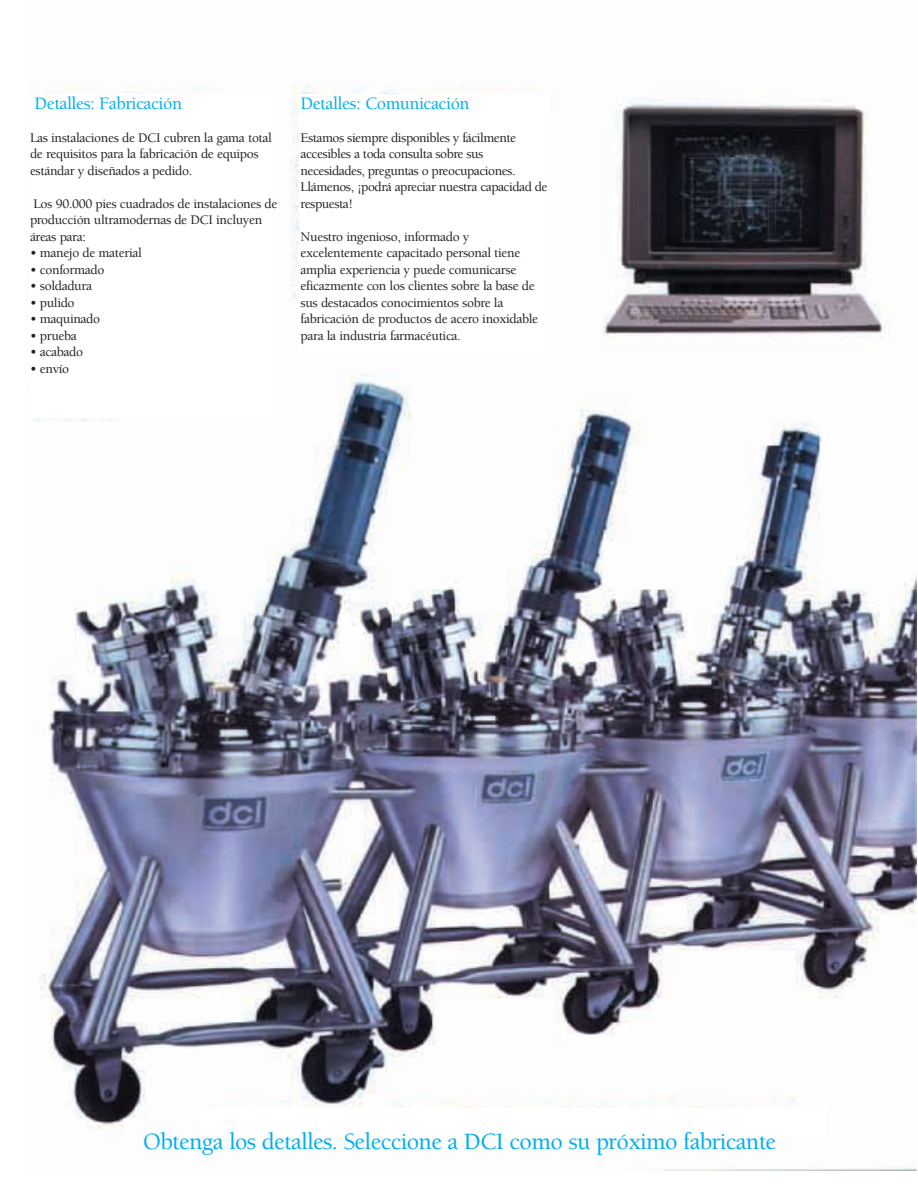
<style>
.page{position:relative;width:918px;height:1188px;background:#fff}
.page>*{position:absolute;margin:0;border:0;box-sizing:border-box;transform-origin:0 0}
.t1{font:500 24px "Berkeley";letter-spacing:-.025em;color:#00aeef}
.t2{font:500 18px "Berkeley";letter-spacing:-.025em;color:#00aeef}
.t3{font:500 13.5px/16.5px "Berkeley";letter-spacing:-.025em;color:#231f20}
</style>
<div class="page">
<img style="left:27px;top:85px;width:889px;height:1085px">
<div style="left:28px;top:94px;width:251px;height:324px;background:#fff"></div>
<div style="left:299px;top:94px;width:251px;height:259px;background:#fff"></div>
<div style="left:200px;top:1108px;width:626px;height:30px;background:#fff"></div>
<h2 class="t2" style="left:35px;top:96px;width:149px">Detalles: Fabricación</h2>
<p class="t3" style="left:30px;top:130px;width:243px">Las instalaciones de DCI cubren la gama total de requisitos para la fabricación de equipos estándar y diseñados a pedido.</p>
<p class="t3" style="left:30px;top:196px;width:249px">Los 90.000 pies cuadrados de instalaciones de producción ultramodernas de DCI incluyen áreas para:</p>
<p class="t3" style="left:30px;top:246px;width:113px">• manejo de material</p>
<p class="t3" style="left:30px;top:262px;width:76px">• conformado</p>
<p class="t3" style="left:30px;top:279px;width:64px">• soldadura</p>
<p class="t3" style="left:30px;top:295px;width:46px">• pulido</p>
<p class="t3" style="left:30px;top:312px;width:72px">• maquinado</p>
<p class="t3" style="left:30px;top:328px;width:48px">• prueba</p>
<p class="t3" style="left:30px;top:345px;width:55px">• acabado</p>
<p class="t3" style="left:30px;top:361px;width:41px">• envío</p>
<h2 class="t2" style="left:301px;top:96px;width:170px">Detalles: Comunicación</h2>
<p class="t3" style="left:301px;top:130px;width:248px">Estamos siempre disponibles y fácilmente accesibles a toda consulta sobre sus necesidades, preguntas o preocupaciones.<br>Llámenos, ¡podrá apreciar nuestra capacidad de respuesta!</p>
<p class="t3" style="left:301px;top:229px;width:239px">Nuestro ingenioso, informado y excelentemente capacitado personal tiene amplia experiencia y puede comunicarse eficazmente con los clientes sobre la base de sus destacados conocimientos sobre la fabricación de productos de acero inoxidable para la industria farmacéutica.</p>
<h1 class="t1" style="left:143px;top:1132px;width:635px">Obtenga los detalles. Seleccione a DCI como su próximo fabricante</h1>
</div>
